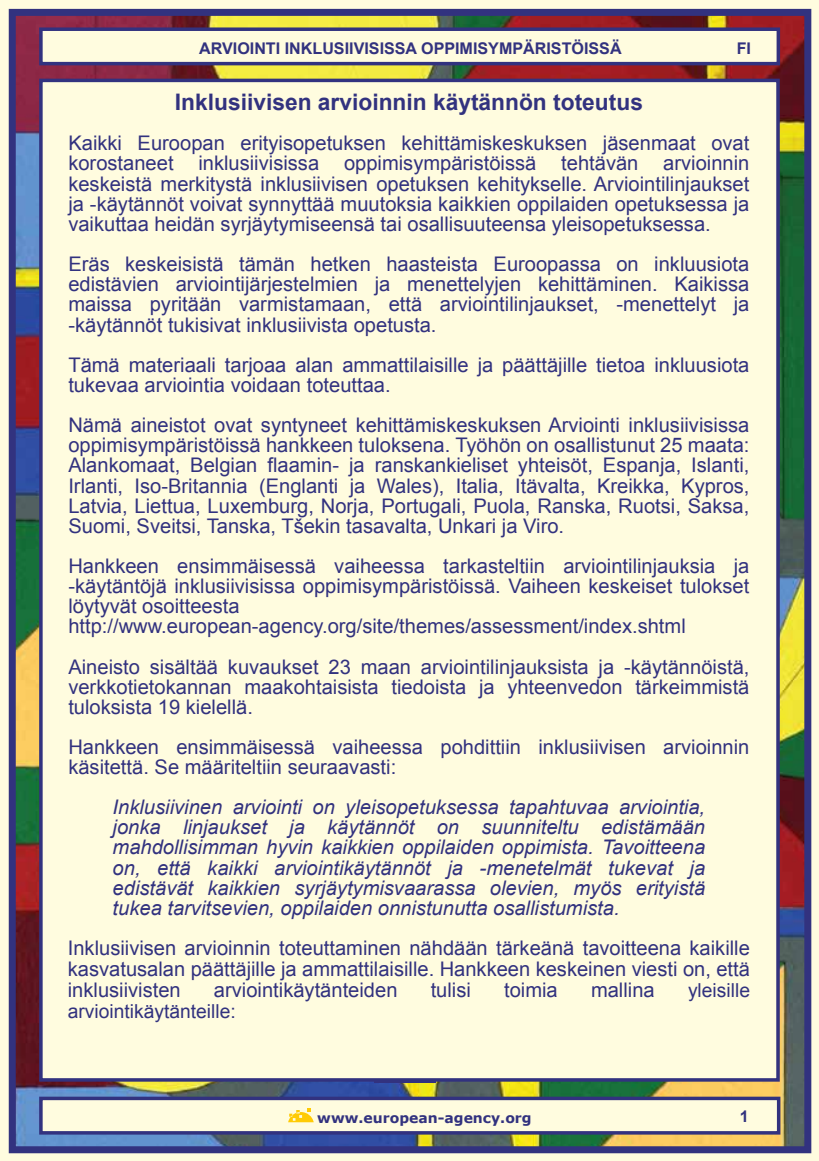
<style>
.page{position:relative;width:819px;height:1161px;background:#fff}
.page>*{position:absolute;margin:0;border:0;box-sizing:border-box;transform-origin:0 0}
.t1{font:700 22.75px "Arial";color:#32327f}
.t2{font:20.12px/20.1px "Arial";color:#32327f;text-align:justify}
.t3{font:italic 20.12px/20.1px "Arial";color:#32327f;text-align:justify}
.t4{font:19.25px "Arial";color:#32327f}
.t5{font:700 16.1px "Arial";color:#32327f}
.t6{font:700 14px "Verdana";color:#32327f}
</style>
<div class="page">
<img style="left:17px;top:17px;width:786px;height:1128px">
<div style="left:0;top:0;width:819px;height:12px;background:#fffcdf"></div>
<div style="left:807px;top:0;width:12px;height:1161px;background:#fffcdf"></div>
<div style="left:0;top:1150px;width:819px;height:11px;background:#fffcdf"></div>
<div style="left:0;top:0;width:12px;height:1161px;background:#fffcdf"></div>
<div style="left:9px;top:9px;width:802px;height:1144px;border:7px solid #32327f"></div>
<div style="left:39px;top:79px;width:740px;height:1002px;background:#fffcdf;border:4px solid #32327f"></div>
<div style="left:39px;top:1096px;width:741px;height:38px;background:#fffcdf;border:4px solid #32327f"></div>
<hr style="left:374px;top:1080px;width:62px;height:2px;background:#32327f">
<div style="left:39px;top:27px;width:741px;height:38px;background:#fffcdf;border:4px solid #32327f"></div>
<svg style="left:288px;top:1108px;width:26px;height:14px"></svg>
<p class="t5" style="left:199px;top:37px;width:424px">ARVIOINTI INKLUSIIVISISSA OPPIMISYMPÄRISTÖISSÄ</p>
<p class="t5" style="left:736px;top:37px;width:16px">FI</p>
<p class="t1" style="left:175px;top:87px;width:469px">Inklusiivisen arvioinnin käytännön toteutus</p>
<p class="t2" style="left:68px;top:133px;width:682px">Kaikki Euroopan erityisopetuksen kehittämiskeskuksen jäsenmaat ovat korostaneet inklusiivisissa oppimisympäristöissä tehtävän arvioinnin keskeistä merkitystä inklusiivisen opetuksen kehitykselle. Arviointilinjaukset ja -käytännöt voivat synnyttää muutoksia kaikkien oppilaiden opetuksessa ja vaikuttaa heidän syrjäytymiseensä tai osallisuuteensa yleisopetuksessa.</p>
<p class="t2" style="left:68px;top:254px;width:682px">Eräs keskeisistä tämän hetken haasteista Euroopassa on inkluusiota edistävien arviointijärjestelmien ja menettelyjen kehittäminen. Kaikissa maissa pyritään varmistamaan, että arviointilinjaukset, -menettelyt ja -käytännöt tukisivat inklusiivista opetusta.</p>
<p class="t2" style="left:68px;top:355px;width:682px">Tämä materiaali tarjoaa alan ammattilaisille ja päättäjille tietoa inkluusiota tukevaa arviointia voidaan toteuttaa.</p>
<p class="t2" style="left:68px;top:415px;width:682px">Nämä aineistot ovat syntyneet kehittämiskeskuksen Arviointi inklusiivisissa oppimisympäristöissä hankkeen tuloksena. Työhön on osallistunut 25 maata:<br>Alankomaat, Belgian flaamin- ja ranskankieliset yhteisöt, Espanja, Islanti, Irlanti, Iso-Britannia (Englanti ja Wales), Italia, Itävalta, Kreikka, Kypros, Latvia, Liettua, Luxemburg, Norja, Portugali, Puola, Ranska, Ruotsi, Saksa, Suomi, Sveitsi, Tanska, Tšekin tasavalta, Unkari ja Viro.</p>
<p class="t2" style="left:68px;top:556px;width:682px;text-align:left">Hankkeen ensimmäisessä vaiheessa tarkasteltiin arviointilinjauksia ja -käytäntöjä inklusiivisissa oppimisympäristöissä. Vaiheen keskeiset tulokset löytyvät osoitteesta http://www.european-agency.org/site/themes/assessment/index.shtml</p>
<p class="t2" style="left:68px;top:657px;width:682px">Aineisto sisältää kuvaukset 23 maan arviointilinjauksista ja -käytännöistä, verkkotietokannan maakohtaisista tiedoista ja yhteenvedon tärkeimmistä tuloksista 19 kielellä.</p>
<p class="t2" style="left:68px;top:737px;width:682px">Hankkeen ensimmäisessä vaiheessa pohdittiin inklusiivisen arvioinnin käsitettä. Se määriteltiin seuraavasti:</p>
<p class="t3" style="left:113px;top:797px;width:594px">Inklusiivinen arviointi on yleisopetuksessa tapahtuvaa arviointia, jonka linjaukset ja käytännöt on suunniteltu edistämään mahdollisimman hyvin kaikkien oppilaiden oppimista. Tavoitteena on, että kaikki arviointikäytännöt ja -menetelmät tukevat ja edistävät kaikkien syrjäytymisvaarassa olevien, myös erityistä tukea tarvitsevien, oppilaiden onnistunutta osallistumista.</p>
<p class="t2" style="left:68px;top:938px;width:683px;line-height:21px">Inklusiivisen arvioinnin toteuttaminen nähdään tärkeänä tavoitteena kaikille kasvatusalan päättäjille ja ammattilaisille. Hankkeen keskeinen viesti on, että inklusiivisten</p>
<p class="t2" style="left:214px;top:980px;width:185px">arviointikäytänteiden</p>
<p class="t2" style="left:430px;top:980px;width:42px">tulisi</p>
<p class="t2" style="left:504px;top:980px;width:55px">toimia</p>
<p class="t2" style="left:591px;top:980px;width:65px">mallina</p>
<p class="t4" style="left:688px;top:978px;width:64px">yleisille</p>
<p class="t4" style="left:68px;top:999px;width:169px">arviointikäytänteille:</p>
<p class="t6" style="left:317px;top:1109px;width:216px">www.european-agency.org</p>
<p class="t5" style="left:739px;top:1106px;width:10px">1</p>
</div>
